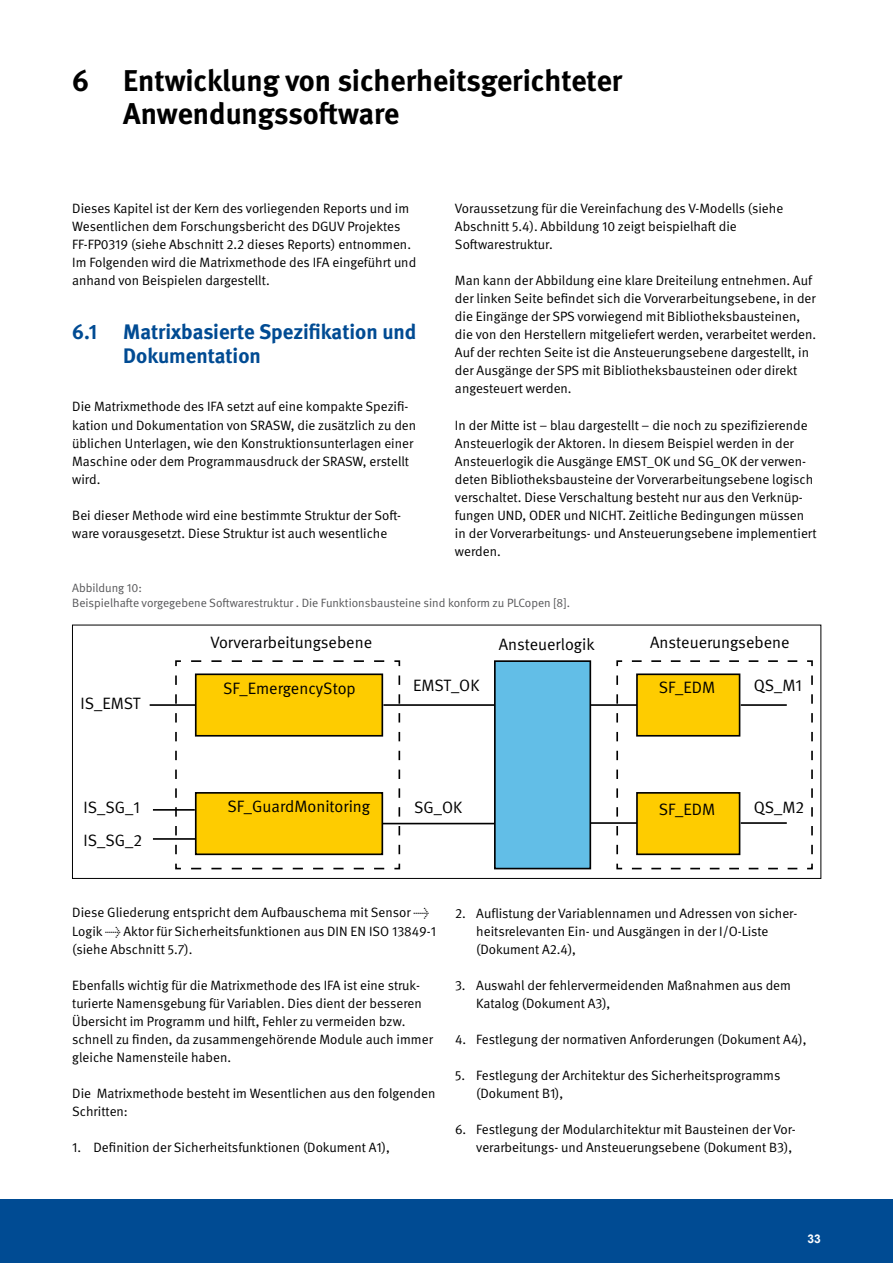
<style>
.page{position:relative;width:893px;height:1263px;background:#fff}
.page>*{position:absolute;margin:0;border:0;box-sizing:border-box;transform-origin:0 0}
.t1{font:700 30px/33px "DGUV Meta";color:#000}
.t2{font:700 21px/24px "DGUV Meta";color:#004b93}
.t3{font:16.5px/32.4px "DGUV Meta";color:#000}
.t4{font:13.5px/18.1px "DGUV Meta";color:#000}
.t5{font:12px/15px "DGUV Meta";color:#58585a}
.t6{font:700 12px "Arial";color:#fff}
</style>
<div class="page">
<div style="left:0;top:1199px;width:893px;height:64px;background:#004b93"></div>
<div style="left:196px;top:674px;width:186px;height:62px;background:#fecc00"></div>
<div style="left:195px;top:673px;width:188px;height:64px;border:2px solid #000"></div>
<div style="left:196px;top:793px;width:186px;height:61px;background:#fecc00"></div>
<div style="left:195px;top:792px;width:188px;height:63px;border:2px solid #000"></div>
<hr style="left:150px;top:704px;width:46px;height:2px;background:#000">
<hr style="left:153px;top:809px;width:42px;height:2px;background:#000">
<hr style="left:153px;top:838px;width:42px;height:2px;background:#000">
<hr style="left:383px;top:704px;width:112px;height:2px;background:#000">
<hr style="left:383px;top:823px;width:112px;height:1px;background:#000">
<svg style="left:175px;top:863px;width:209px;height:6px"></svg>
<svg style="left:174px;top:660px;width:9px;height:194px"></svg>
<svg style="left:191px;top:660px;width:210px;height:7px"></svg>
<svg style="left:393px;top:675px;width:8px;height:194px"></svg>
<div style="left:495px;top:661px;width:95px;height:207px;background:#62bee7"></div>
<div style="left:494px;top:660px;width:97px;height:209px;border:2px solid #000"></div>
<hr style="left:591px;top:704px;width:46px;height:2px;background:#000">
<hr style="left:591px;top:822px;width:46px;height:2px;background:#000">
<div style="left:637px;top:674px;width:103px;height:62px;background:#fecc00"></div>
<div style="left:636px;top:673px;width:104px;height:64px;border:2px solid #000"></div>
<div style="left:637px;top:793px;width:103px;height:61px;background:#fecc00"></div>
<div style="left:636px;top:792px;width:104px;height:63px;border:2px solid #000"></div>
<hr style="left:741px;top:704px;width:46px;height:2px;background:#000">
<hr style="left:741px;top:822px;width:46px;height:2px;background:#000">
<svg style="left:616px;top:863px;width:181px;height:6px"></svg>
<svg style="left:616px;top:660px;width:8px;height:194px"></svg>
<svg style="left:632px;top:660px;width:181px;height:7px"></svg>
<svg style="left:807px;top:675px;width:6px;height:194px"></svg>
<div style="left:72px;top:625px;width:749px;height:254px;border:1px solid #000"></div>
<h1 class="t1" style="left:123px;top:65px;width:500px;text-indent:-51px">6 Entwicklung von sicherheitsgerichteter<br>Anwendungssoftware</h1>
<p class="t4" style="left:455px;top:199px;width:330px">Voraussetzung für die Vereinfachung des V-Modells (siehe<br>Abschnitt 5.4). Abbildung 10 zeigt beispielhaft die<br>Softwarestruktur.</p>
<p class="t4" style="left:455px;top:272px;width:363px">Man kann der Abbildung eine klare Dreiteilung entnehmen. Auf der linken Seite befindet sich die Vorverarbeitungsebene, in der die Eingänge der SPS vorwiegend mit Bibliotheksbausteinen, die von den Herstellern mitgeliefert werden, verarbeitet werden.<br>Auf der rechten Seite ist die Ansteuerungsebene dargestellt, in der Ausgänge der SPS mit Bibliotheksbausteinen oder direkt angesteuert werden.</p>
<p class="t4" style="left:455px;top:416px;width:363px">In der Mitte ist – blau dargestellt – die noch zu spezifizierende Ansteuerlogik der Aktoren. In diesem Beispiel werden in der Ansteuerlogik die Ausgänge EMST_OK und SG_OK der verwen&shy;deten Bibliotheksbausteine der Vorverarbeitungsebene logisch verschaltet. Diese Verschaltung besteht nur aus den Verknüp&shy;fungen UND, ODER und NICHT. Zeitliche Bedingungen müssen in der Vorverarbeitungs- und Ansteuerungsebene implementiert werden.</p>
<p class="t5" style="left:72px;top:581px;width:499px">Abbildung 10:<br>Beispielhafte vorgegebene Softwarestruktur . Die Funktionsbausteine sind konform zu PLCopen [8].</p>
<p class="t4" style="left:72px;top:199px;width:345px">Dieses Kapitel ist der Kern des vorliegenden Reports und im Wesentlichen dem Forschungsbericht des DGUV Projektes FF-FP0319 (siehe Abschnitt 2.2 dieses Reports) entnommen.<br>Im Folgenden wird die Matrixmethode des IFA eingeführt und anhand von Beispielen dargestellt.</p>
<h2 class="t2" style="left:123px;top:320px;width:295px;text-indent:-51px">6.1 Matrixbasierte Spezifikation und<br>Dokumentation</h2>
<p class="t4" style="left:72px;top:398px;width:345px">Die Matrixmethode des IFA setzt auf eine kompakte Spezifi&shy;kation und Dokumentation von SRASW, die zusätzlich zu den üblichen Unterlagen, wie den Konstruktionsunterlagen einer Maschine oder dem Programmausdruck der SRASW, erstellt wird.</p>
<p class="t4" style="left:72px;top:506px;width:330px">Bei dieser Methode wird eine bestimmte Struktur der Soft&shy;ware vorausgesetzt. Diese Struktur ist auch wesentliche</p>
<p class="t3" style="left:81px;top:688px;width:61px">IS_EMST</p>
<p class="t3" style="left:83px;top:792px;width:60px">IS_SG_1<br>IS_SG_2</p>
<p class="t3" style="left:211px;top:626px;width:163px">Vorverarbeitungsebene</p>
<p class="t3" style="left:499px;top:629px;width:98px">Ansteuerlogik</p>
<p class="t3" style="left:650px;top:626px;width:141px">Ansteuerungsebene</p>
<p class="t3" style="left:223px;top:672px;width:134px">SF_EmergencyStop</p>
<p class="t3" style="left:413px;top:670px;width:68px">EMST_OK</p>
<p class="t3" style="left:659px;top:671px;width:58px">SF_EDM</p>
<p class="t3" style="left:754px;top:670px;width:49px">QS_M1</p>
<p class="t3" style="left:228px;top:790px;width:144px">SF_GuardMonitoring</p>
<p class="t3" style="left:414px;top:792px;width:50px">SG_OK</p>
<p class="t3" style="left:659px;top:793px;width:58px">SF_EDM</p>
<p class="t3" style="left:754px;top:792px;width:52px">QS_M2</p>
<p class="t4" style="left:72px;top:904px;width:365px">Diese Gliederung entspricht dem Aufbauschema mit Sensor →<br>Logik → Aktor für Sicherheitsfunktionen aus DIN EN ISO 13849-1 (siehe Abschnitt 5.7).</p>
<p class="t4" style="left:72px;top:976px;width:362px">Ebenfalls wichtig für die Matrixmethode des IFA ist eine struk&shy;turierte Namensgebung für Variablen. Dies dient der besseren Übersicht im Programm und hilft, Fehler zu vermeiden bzw. schnell zu finden, da zusammengehörende Module auch immer gleiche Namensteile haben.</p>
<p class="t4" style="left:72px;top:1085px;width:365px">Die Matrixmethode besteht im Wesentlichen aus den folgenden<br>Schritten:</p>
<p class="t4" style="left:72px;top:1139px;width:319px">1. Definition der Sicherheitsfunktionen (Dokument A1),</p>
<p class="t4" style="left:476px;top:904px;width:323px;text-indent:-21px">2. Auflistung der Variablennamen und Adressen von sicher&shy;heitsrelevanten Ein- und Ausgängen in der I/O-Liste (Dokument A2.4),</p>
<p class="t4" style="left:476px;top:976px;width:316px;text-indent:-21px">3. Auswahl der fehlervermeidenden Maßnahmen aus dem<br>Katalog (Dokument A3),</p>
<p class="t4" style="left:455px;top:1030px;width:353px">4. Festlegung der normativen Anforderungen (Dokument A4),</p>
<p class="t4" style="left:476px;top:1067px;width:306px;text-indent:-21px">5. Festlegung der Architektur des Sicherheitsprogramms (Dokument B1),</p>
<p class="t4" style="left:455px;top:1121px;width:341px;text-align:right">6. Festlegung der Modularchitektur mit Bausteinen der Vor&shy;verarbeitungs- und Ansteuerungsebene (Dokument B3),</p>
<p class="t6" style="left:807px;top:1230px;width:15px">33</p>
</div>
